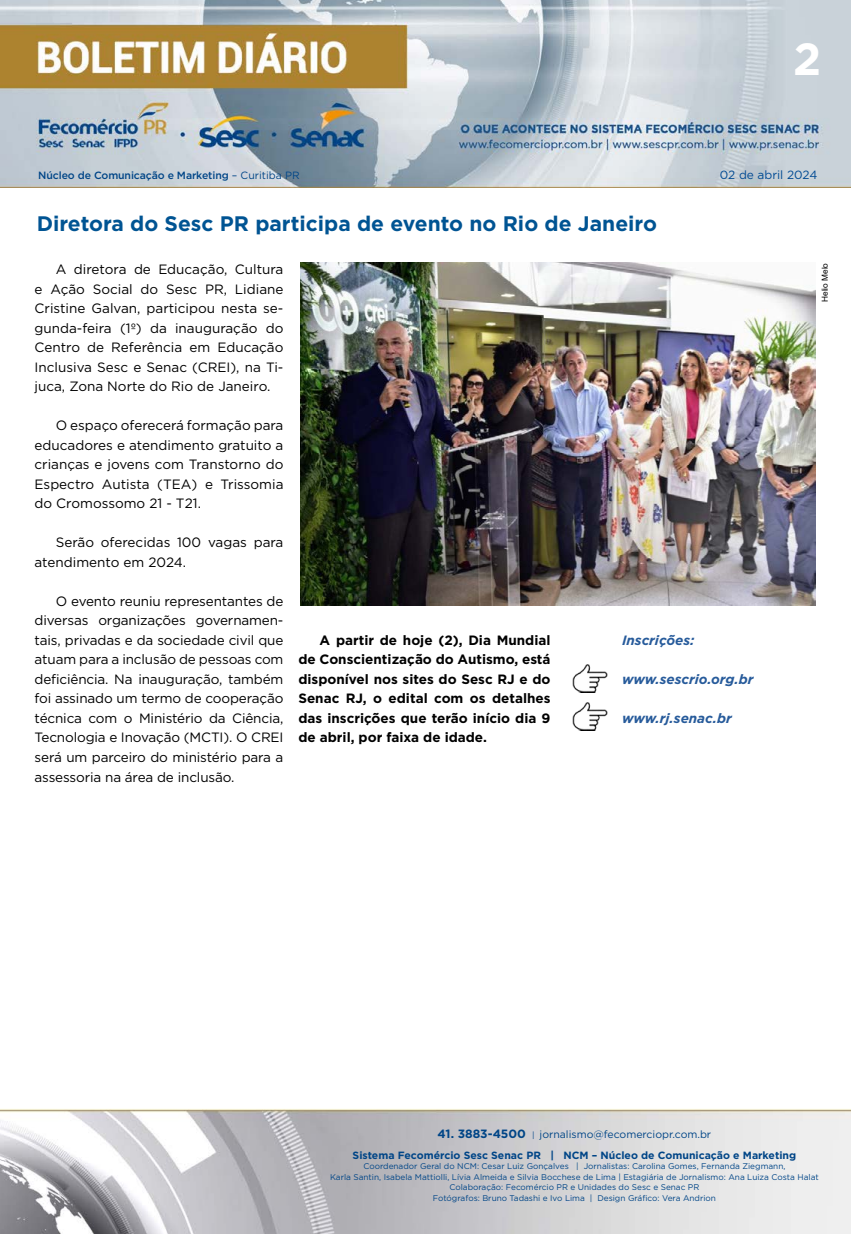
<style>
.page{position:relative;width:851px;height:1234px;background:#fff}
.page>*{position:absolute;margin:0;border:0;box-sizing:border-box;transform-origin:0 0}
.t1{font:700 45px "Gotham";color:#fff}
.t2{font:700 21px "Gotham";color:#005493}
.t3{font:13.5px/19.5px "Gotham";color:#000;text-align:justify}
.t4{font:700 13.5px/19.5px "Gotham";color:#000;text-align:justify}
.t5{font:italic 700 13.5px "Gotham";color:#275b9b}
.t6{font:11.85px "Gotham";color:#004a93}
.t7{font:700 10.5px/21px "Gotham";color:#004587;text-align:center}
.t8{font:500 10.5px "Gotham";letter-spacing:-.01em;color:#004587}
.t9{font:8.25px/10.5px "Gotham";color:#004587;text-align:center}
.t10{font:8.25px "Arial";color:#000}
.s1{font-weight:400}
.s2{font-size:12px}
.s3{font-weight:400;font-size:8.25px}
</style>
<div class="page">
<img style="left:0;top:0;width:850px;height:188px">
<img style="left:0;top:1109px;width:850px;height:124px">
<img style="left:301px;top:263px;width:514px;height:342px">
<img style="left:572px;top:664px;width:35px;height:28px">
<img style="left:572px;top:702px;width:35px;height:28px">
<h1 class="t1" style="left:793px;top:29px;width:30px">2</h1>
<p class="t8" style="left:38px;top:168px;width:263px">Núcleo de Comunicação e Marketing <span class="s1">– Curitiba PR</span></p>
<p class="t6" style="left:719px;top:167px;width:99px">02 de abril 2024</p>
<h2 class="t2" style="left:37px;top:209px;width:621px">Diretora do Sesc PR participa de evento no Rio de Janeiro</h2>
<p class="t3" style="left:35px;top:259px;width:250px;text-indent:21px">A diretora de Educação, Cultura e Ação Social do Sesc PR, Lidiane Cristine Galvan, participou nesta se&shy;gunda-feira (1º) da inauguração do Centro de Referência em Educação Inclusiva Sesc e Senac (CREI), na Ti&shy;juca, Zona Norte do Rio de Janeiro.</p>
<p class="t3" style="left:35px;top:415px;width:250px;text-indent:21px">O espaço oferecerá formação para educadores e atendimento gratuito a crianças e jovens com Transtorno do Espectro Autista (TEA) e Trissomia do Cromossomo 21 - T21.</p>
<p class="t3" style="left:35px;top:532px;width:250px;text-indent:21px">Serão oferecidas 100 vagas para atendimento em 2024.</p>
<p class="t3" style="left:35px;top:591px;width:250px;text-indent:21px">O evento reuniu representantes de diversas organizações governamen&shy;tais, privadas e da sociedade civil que atuam para a inclusão de pessoas com deficiência. Na inauguração, também foi assinado um termo de cooperação técnica com o Ministério da Ciência, Tecnologia e Inovação (MCTI). O CREI será um parceiro do ministério para a assessoria na área de inclusão.</p>
<p class="t5" style="left:622px;top:631px;width:74px">Inscrições:</p>
<p class="t5" style="left:622px;top:670px;width:133px">www.sescrio.org.br</p>
<p class="t5" style="left:622px;top:709px;width:111px">www.rj.senac.br</p>
<p class="t4" style="left:298px;top:630px;width:254px;text-indent:21px">A partir de hoje (2), Dia Mundial de Conscientização do Autismo, está disponível nos sites do Sesc RJ e do Senac RJ, o edital com os detalhes das inscrições que terão início dia 9 de abril, por faixa de idade.</p>
<p class="t10" style="left:819px;top:302px;width:40px;rotate:-90deg">Helio Melo</p>
<p class="t7" style="left:352px;top:1122px;width:445px"><span class="s2">41. 3883-4500</span> <span class="s3">|</span> <span class="s1">jornalismo@fecomerciopr.com.br<br></span>Sistema Fecomércio Sesc Senac PR | NCM – Núcleo de Comunicação e Marketing</p>
<p class="t9" style="left:330px;top:1160px;width:490px">Coordenador Geral do NCM: Cesar Luiz Gonçalves | Jornalistas: Carolina Gomes, Fernanda Ziegmann,<br>Karla Santin, Isabela Mattiolli, Lívia Almeida e Silvia Bocchese de Lima | Estagiária de Jornalismo: Ana Luiza Costa Halat Colaboração: Fecomércio PR e Unidades do Sesc e Senac PR<br>Fotógrafos: Bruno Tadashi e Ivo Lima | Design Gráfico: Vera Andrion</p>
</div>
